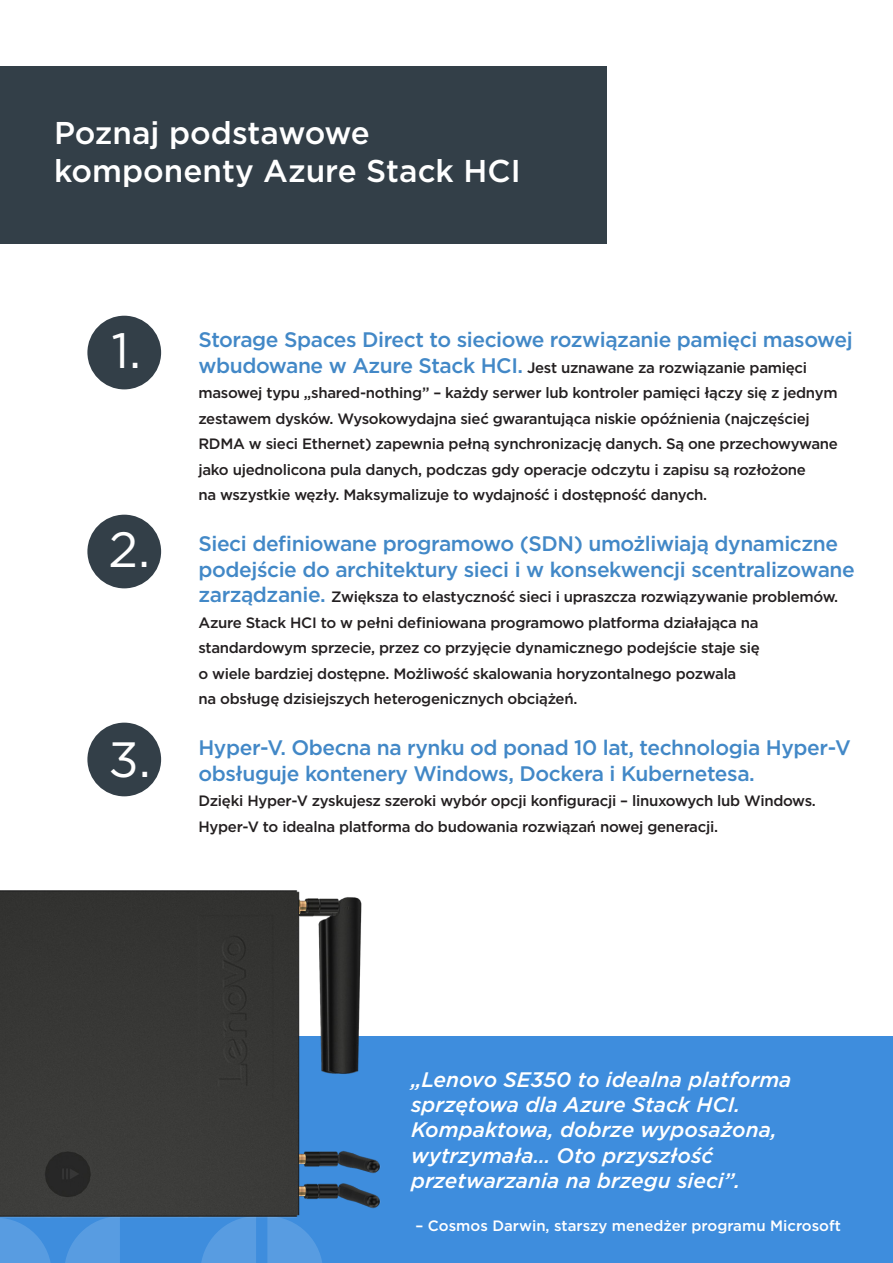
<style>
.page{position:relative;width:893px;height:1263px;background:#fff}
.page>*{position:absolute;margin:0;border:0;box-sizing:border-box;transform-origin:0 0}
.t1{font:49.5px "Gotham";color:#fff}
.t2{font:500 31.5px/37.8px "Gotham";color:#fff}
.t3{font:500 21px/25.5px "Gotham";letter-spacing:-.02em;color:#4288c7}
.t4{font:italic 500 21px/25.2px "Gotham";color:#fff}
.t5{font:500 15px/25.5px "Gotham";letter-spacing:-.02em;color:#231f20}
.t6{font:500 15px "Gotham";color:#fff}
.s1{font-size:21px;color:#4288c7}
</style>
<div class="page">
<div style="left:0;top:1036px;width:893px;height:227px;background:#3e8ddd"></div>
<div style="left:0;top:66px;width:606px;height:177px;background:#333f48"></div>
<div style="left:86px;top:314px;width:77px;height:77px;background:#333f48;border-radius:50%"></div>
<div style="left:84px;top:313px;width:80px;height:79px;border:3px solid #fff;border-radius:50%"></div>
<div style="left:86px;top:513px;width:77px;height:77px;background:#333f48;border-radius:50%"></div>
<div style="left:84px;top:511px;width:80px;height:80px;border:3px solid #fff;border-radius:50%"></div>
<div style="left:86px;top:721px;width:77px;height:77px;background:#333f48;border-radius:50%"></div>
<div style="left:84px;top:719px;width:80px;height:80px;border:3px solid #fff;border-radius:50%"></div>
<img style="left:0;top:789px;width:381px;height:474px">
<h2 class="t2" style="left:54px;top:113px;width:468px">Poznaj podstawowe komponenty Azure Stack HCI</h2>
<h1 class="t1" style="left:111px;top:318px;width:31px">1.</h1>
<h1 class="t1" style="left:108px;top:518px;width:43px">2.</h1>
<h1 class="t1" style="left:108px;top:728px;width:44px">3.</h1>
<h3 class="t3" style="left:198px;top:327px;width:656px">Storage Spaces Direct to sieciowe rozwiązanie pamięci masowej</h3>
<p class="t5" style="left:198px;top:355px;width:641px"><span class="s1">wbudowane w Azure Stack HCI.</span> Jest uznawane za rozwiązanie pamięci masowej typu „shared-nothing” – każdy serwer lub kontroler pamięci łączy się z jednym zestawem dysków. Wysokowydajna sieć gwarantująca niskie opóźnienia (najczęściej RDMA w sieci Ethernet) zapewnia pełną synchronizację danych. Są one przechowywane jako ujednolicona pula danych, podczas gdy operacje odczytu i zapisu są rozłożone<br>na wszystkie węzły. Maksymalizuje to wydajność i dostępność danych.</p>
<h3 class="t3" style="left:198px;top:531px;width:658px">Sieci definiowane programowo (SDN) umożliwiają dynamiczne podejście do architektury sieci i w konsekwencji scentralizowane</h3>
<p class="t5" style="left:198px;top:584px;width:641px"><span class="s1">zarządzanie.</span> Zwiększa to elastyczność sieci i upraszcza rozwiązywanie problemów.<br>Azure Stack HCI to w pełni definiowana programowo platforma działająca na standardowym sprzecie, przez co przyjęcie dynamicznego podejście staje się<br>o wiele bardziej dostępne. Możliwość skalowania horyzontalnego pozwala<br>na obsługę dzisiejszych heterogenicznych obciążeń.</p>
<h3 class="t3" style="left:198px;top:735px;width:654px">Hyper-V. Obecna na rynku od ponad 10 lat, technologia Hyper-V obsługuje kontenery Windows, Dockera i Kubernetesa.</h3>
<p class="t5" style="left:198px;top:788px;width:619px">Dzięki Hyper-V zyskujesz szeroki wybór opcji konfiguracji – linuxowych lub Windows.<br>Hyper-V to idealna platforma do budowania rozwiązań nowej generacji.</p>
<h3 class="t4" style="left:411px;top:1067px;width:382px">„Lenovo SE350 to idealna platforma sprzętowa dla Azure Stack HCI.<br>Kompaktowa, dobrze wyposażona, wytrzymała… Oto przyszłość przetwarzania na brzegu sieci”.</h3>
<p class="t6" style="left:416px;top:1216px;width:427px">– Cosmos Darwin, starszy menedżer programu Microsoft</p>
</div>
